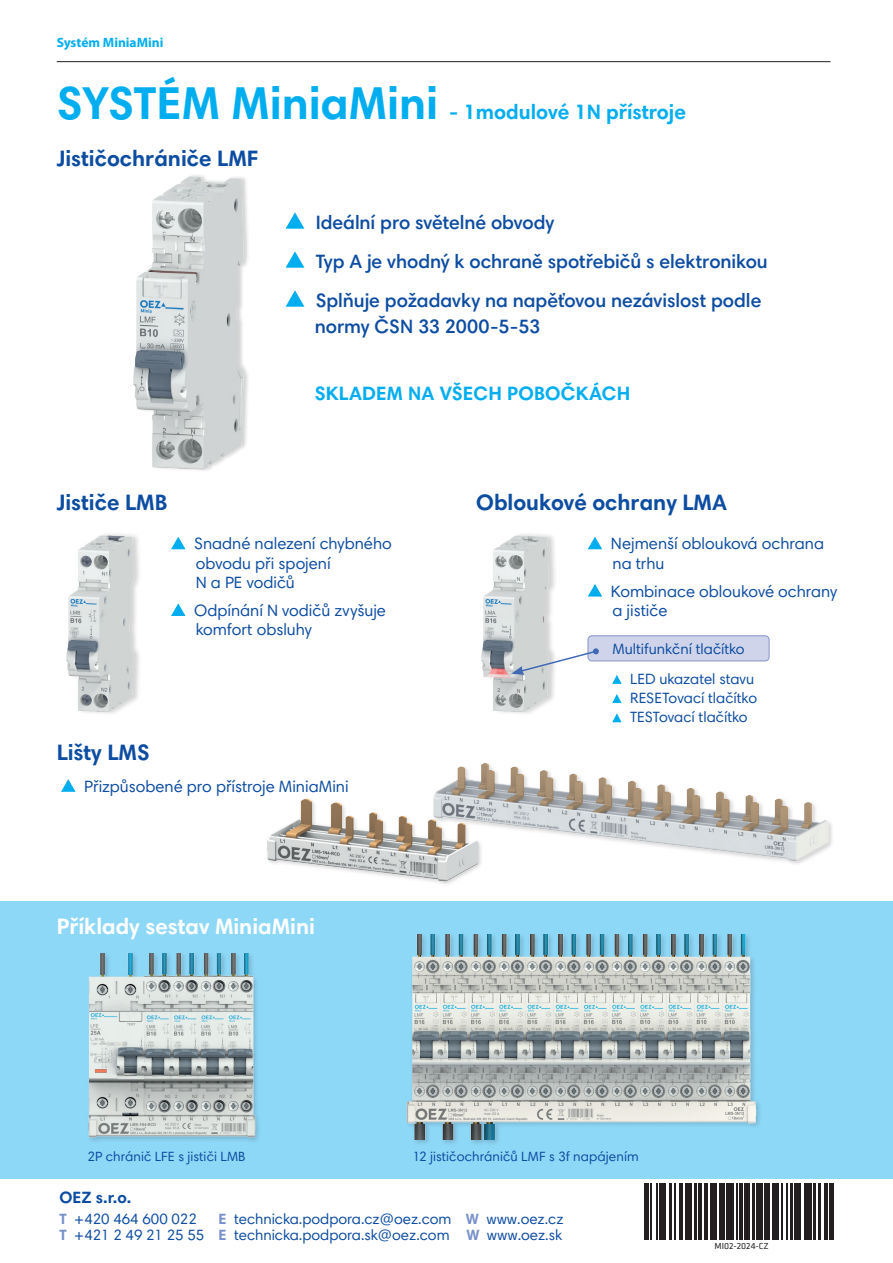
<style>
.page{position:relative;width:893px;height:1263px;background:#fff}
.page>*{position:absolute;margin:0;border:0;box-sizing:border-box;transform-origin:0 0}
.t1{font:700 22.5px "Harmonia Sans Pro";color:#0d4da1}
.t2{font:700 22.5px "Harmonia Sans Pro";color:#fff}
.t3{font:700 21px "Harmonia Sans Pro";color:#00aeef}
.t4{font:600 19.5px/39px "Harmonia Sans Pro";letter-spacing:-.005em;color:#0d4da1}
.t5{font:700 19.5px "Harmonia Sans Pro";letter-spacing:.005em;color:#00aeef}
.t6{font:16.5px/19.2px "Harmonia Sans Pro";color:#0d4da1}
.t7{font:700 16.5px "Harmonia Sans Pro";color:#0d4da1}
.t8{font:15px/19.2px "Harmonia Sans Pro";color:#0d4da1}
.t9{font:13.5px "Harmonia Sans Pro";letter-spacing:.01em;color:#0d4da1}
.t10{font:700 13.5px "Myriad Pro";color:#00aeef}
.t11{font:9.15px "Klavika";color:#231f20}
.s1{font-size:46.5px}
.s2{font-weight:700;color:#7790c9}
</style>
<div class="page">
<div style="left:0;top:901px;width:893px;height:277px;background:#8dd7f7"></div>
<svg style="left:644px;top:1183px;width:190px;height:57px"></svg>
<hr style="left:644px;top:1183px;width:2px;height:56px;background:#231f20">
<hr style="left:647px;top:1183px;width:2px;height:56px;background:#231f20">
<hr style="left:651px;top:1183px;width:1px;height:56px;background:#231f20">
<hr style="left:656px;top:1183px;width:2px;height:56px;background:#231f20">
<hr style="left:659px;top:1183px;width:3px;height:56px;background:#231f20">
<hr style="left:663px;top:1183px;width:3px;height:56px;background:#231f20">
<hr style="left:669px;top:1183px;width:2px;height:56px;background:#231f20">
<hr style="left:675px;top:1183px;width:1px;height:56px;background:#231f20">
<hr style="left:679px;top:1183px;width:1px;height:56px;background:#231f20">
<hr style="left:681px;top:1183px;width:2px;height:56px;background:#231f20">
<hr style="left:685px;top:1183px;width:3px;height:56px;background:#231f20">
<hr style="left:689px;top:1183px;width:3px;height:56px;background:#231f20">
<hr style="left:694px;top:1183px;width:2px;height:56px;background:#231f20">
<hr style="left:698px;top:1183px;width:4px;height:56px;background:#231f20">
<hr style="left:704px;top:1183px;width:1px;height:56px;background:#231f20">
<hr style="left:706px;top:1183px;width:2px;height:56px;background:#231f20">
<hr style="left:710px;top:1183px;width:2px;height:56px;background:#231f20">
<hr style="left:713px;top:1183px;width:4px;height:56px;background:#231f20">
<hr style="left:719px;top:1183px;width:1px;height:56px;background:#231f20">
<hr style="left:721px;top:1183px;width:4px;height:56px;background:#231f20">
<hr style="left:726px;top:1183px;width:4px;height:56px;background:#231f20">
<hr style="left:731px;top:1183px;width:3px;height:56px;background:#231f20">
<hr style="left:736px;top:1183px;width:1px;height:56px;background:#231f20">
<hr style="left:739px;top:1183px;width:4px;height:56px;background:#231f20">
<hr style="left:744px;top:1183px;width:3px;height:56px;background:#231f20">
<hr style="left:748px;top:1183px;width:2px;height:56px;background:#231f20">
<hr style="left:752px;top:1183px;width:2px;height:56px;background:#231f20">
<hr style="left:756px;top:1183px;width:1px;height:56px;background:#231f20">
<hr style="left:759px;top:1183px;width:4px;height:56px;background:#231f20">
<hr style="left:764px;top:1183px;width:4px;height:56px;background:#231f20">
<hr style="left:769px;top:1183px;width:1px;height:56px;background:#231f20">
<hr style="left:772px;top:1183px;width:3px;height:56px;background:#231f20">
<hr style="left:776px;top:1183px;width:3px;height:56px;background:#231f20">
<hr style="left:781px;top:1183px;width:1px;height:56px;background:#231f20">
<hr style="left:786px;top:1183px;width:1px;height:56px;background:#231f20">
<hr style="left:790px;top:1183px;width:3px;height:56px;background:#231f20">
<hr style="left:794px;top:1183px;width:3px;height:56px;background:#231f20">
<hr style="left:798px;top:1183px;width:3px;height:56px;background:#231f20">
<hr style="left:804px;top:1183px;width:1px;height:56px;background:#231f20">
<hr style="left:806px;top:1183px;width:4px;height:56px;background:#231f20">
<hr style="left:811px;top:1183px;width:1px;height:56px;background:#231f20">
<hr style="left:813px;top:1183px;width:2px;height:56px;background:#231f20">
<hr style="left:819px;top:1183px;width:2px;height:56px;background:#231f20">
<hr style="left:824px;top:1183px;width:4px;height:56px;background:#231f20">
<hr style="left:829px;top:1183px;width:1px;height:56px;background:#231f20">
<hr style="left:831px;top:1183px;width:3px;height:56px;background:#231f20">
<hr style="left:57px;top:61px;width:774px;height:1px;background:#231f20">
<svg style="left:286px;top:212px;width:19px;height:17px"></svg>
<svg style="left:286px;top:251px;width:19px;height:17px"></svg>
<svg style="left:286px;top:290px;width:19px;height:17px"></svg>
<img style="left:133px;top:175px;width:153px;height:296px">
<img style="left:66px;top:534px;width:73px;height:180px">
<svg style="left:171px;top:536px;width:15px;height:14px"></svg>
<svg style="left:171px;top:603px;width:15px;height:13px"></svg>
<img style="left:481px;top:534px;width:186px;height:180px">
<svg style="left:587px;top:536px;width:16px;height:14px"></svg>
<svg style="left:587px;top:583px;width:16px;height:14px"></svg>
<svg style="left:611px;top:673px;width:11px;height:12px"></svg>
<svg style="left:611px;top:693px;width:11px;height:11px"></svg>
<svg style="left:611px;top:712px;width:11px;height:11px"></svg>
<div style="left:588px;top:636px;width:181px;height:25px;background:#d0d4ea;border-radius:4px"></div>
<div style="left:588px;top:636px;width:181px;height:25px;border:1px solid #8494ca;border-radius:4px"></div>
<svg style="left:511px;top:648px;width:88px;height:27px"></svg>
<svg style="left:61px;top:779px;width:15px;height:13px"></svg>
<img style="left:267px;top:798px;width:183px;height:86px">
<img style="left:88px;top:953px;width:171px;height:188px">
<img style="left:404px;top:763px;width:428px;height:120px">
<img style="left:406px;top:934px;width:354px;height:206px">
<p class="t10" style="left:57px;top:35px;width:108px">Systém MiniaMini</p>
<p class="t3" style="left:57px;top:98px;width:631px"><span class="s1">SYSTÉM MiniaMini</span> - 1modulové 1N přístroje</p>
<h1 class="t1" style="left:57px;top:144px;width:203px">Jističochrániče LMF</h1>
<p class="t4" style="left:316px;top:202px;width:454px">Ideální pro světelné obvody<br>Typ A je vhodný k ochraně spotřebičů s elektronikou<br>Splňuje požadavky na napěťovou nezávislost podle</p>
<p class="t4" style="left:315px;top:306px;width:227px">normy ČSN 33 2000-5-53</p>
<p class="t5" style="left:315px;top:380px;width:317px">SKLADEM NA VŠECH POBOČKÁCH</p>
<h1 class="t1" style="left:57px;top:487px;width:112px">Jističe LMB</h1>
<p class="t6" style="left:194px;top:534px;width:199px">Snadné nalezení chybného obvodu při spojení<br>N a PE vodičů</p>
<p class="t6" style="left:194px;top:600px;width:193px">Odpínání N vodičů zvyšuje komfort obsluhy</p>
<h1 class="t1" style="left:57px;top:738px;width:94px">Lišty LMS</h1>
<h1 class="t1" style="left:476px;top:487px;width:252px">Obloukové ochrany LMA</h1>
<p class="t6" style="left:611px;top:534px;width:215px">Nejmenší oblouková ochrana na trhu</p>
<p class="t6" style="left:611px;top:581px;width:228px">Kombinace obloukové ochrany a jističe</p>
<p class="t8" style="left:612px;top:639px;width:134px">Multifunkční tlačítko</p>
<p class="t8" style="left:630px;top:669px;width:128px">LED ukazatel stavu<br>RESETovací tlačítko<br>TESTovací tlačítko</p>
<p class="t6" style="left:84px;top:776px;width:266px">Přizpůsobené pro přístroje MiniaMini</p>
<h1 class="t2" style="left:57px;top:912px;width:260px">Příklady sestav MiniaMini</h1>
<p class="t9" style="left:88px;top:1148px;width:159px">2P chránič LFE s jističi LMB</p>
<p class="t9" style="left:413px;top:1148px;width:227px">12 jističochráničů LMF s 3f napájením</p>
<p class="t7" style="left:60px;top:1186px;width:73px">OEZ s.r.o.</p>
<p class="t8" style="left:60px;top:1208px;width:139px"><span class="s2">T</span> +420 464 600 022</p>
<p class="t8" style="left:60px;top:1210px;width:506px;line-height:16.5px;text-align:right"><span class="s2">E</span> technicka.podpora.cz@oez.com <span class="s2">W</span> www.oez.cz<br><span class="s2">T</span> +421 2 49 21 25 55 <span class="s2">E</span> technicka.podpora.sk@oez.com <span class="s2">W</span> www.oez.sk</p>
<p class="t11" style="left:714px;top:1240px;width:56px">MI02-2024-CZ</p>
<p class="t11" style="left:713px;top:1240px;width:56px">MI03-2022-CZ</p>
</div>
